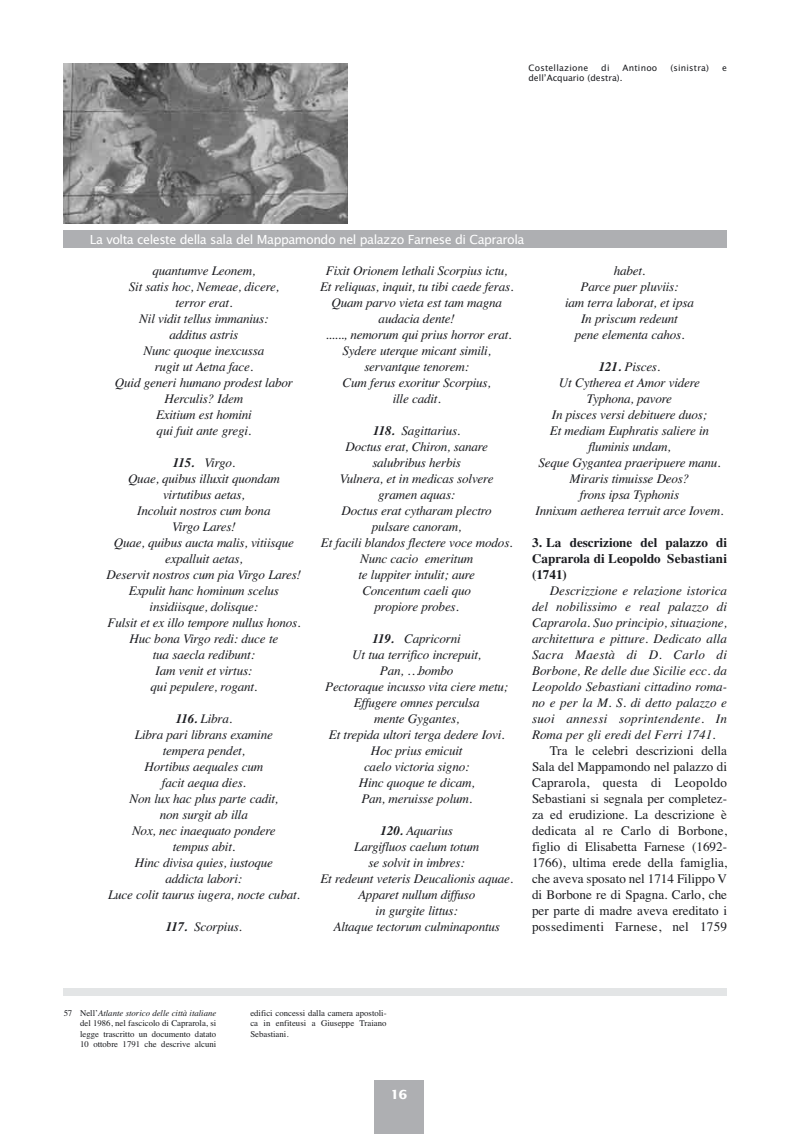
<style>
.page{position:relative;width:798px;height:1134px;background:#fff}
.page>*{position:absolute;margin:0;border:0;box-sizing:border-box;transform-origin:0 0}
.t1{font:italic 13.12px/16px "Times";letter-spacing:-.015em;color:#1b1c20;text-align:center}
.t2{font:13.12px/16px "Times";letter-spacing:.02em;color:#1b1c20;text-align:justify}
.t3{font:700 13.12px/16px "Times";color:#1b1c20;text-align:justify}
.t4{font:12.5px "Lucida Sans";letter-spacing:-.04em;color:#fff}
.t5{font:700 12.5px "Lucida Sans";color:#fff}
.t6{font:8.75px/10.5px "Times";color:#1b1c20;text-align:justify}
.t7{font:8.75px "Lucida Sans";letter-spacing:.025em;color:#1b1c20}
.t8{font:8.75px "Lucida Sans";color:#1b1c20}
.s1{font-weight:700}
.s2{font-style:italic}
</style>
<div class="page">
<div style="left:374px;top:1081px;width:49px;height:53px;background:#aeafb2"></div>
<div style="left:64px;top:230px;width:662px;height:18px;background:#aeafb2"></div>
<div style="left:64px;top:989px;width:662px;height:7px;background:#e3e5e6"></div>
<img style="left:64px;top:64px;width:283px;height:159px">
<p class="t7" style="left:528px;top:64px;width:61px">Costellazione</p>
<p class="t7" style="left:601px;top:64px;width:10px">di</p>
<p class="t7" style="left:622px;top:64px;width:36px">Antinoo</p>
<p class="t7" style="left:670px;top:64px;width:40px">(sinistra)</p>
<p class="t7" style="left:721px;top:64px;width:6px">e</p>
<p class="t8" style="left:528px;top:74px;width:95px">dell’Acquario (destra).</p>
<p class="t4" style="left:90px;top:234px;width:436px">La volta celeste della sala del Mappamondo nel palazzo Farnese di Caprarola</p>
<p class="t1" style="left:115px;top:263px;width:179px">quantumve Leonem,<br>Sit satis hoc, Nemeae, dicere, terror erat.<br>Nil vidit tellus immanius:<br>additus astris<br>Nunc quoque inexcussa<br>rugit ut Aetna face.<br>Quid generi humano prodest labor<br>Herculis? Idem<br>Exitium est homini<br>qui fuit ante gregi.</p>
<p class="t1" style="left:107px;top:456px;width:196px"><span class="s1">115.</span> Virgo.<br>Quae, quibus illuxit quondam virtutibus aetas,<br>Incoluit nostros cum bona<br>Virgo Lares!<br>Quae, quibus aucta malis, vitiisque expalluit aetas,<br>Deservit nostros cum pia Virgo Lares!<br>Expulit hanc hominum scelus insidiisque, dolisque:<br>Fulsit et ex illo tempore nullus honos.<br>Huc bona Virgo redi: duce te<br>tua saecla redibunt:<br>Iam venit et virtus:<br>qui pepulere, rogant.</p>
<p class="t1" style="left:108px;top:712px;width:193px"><span class="s1">116.</span> Libra.<br>Libra pari librans examine<br>tempera pendet,<br>Hortibus aequales cum<br>facit aequa dies.<br>Non lux hac plus parte cadit,<br>non surgit ab illa<br>Nox, nec inaequato pondere<br>tempus abit.<br>Hinc divisa quies, iustoque<br>addicta labori:<br>Luce colit taurus iugera, nocte cubat.</p>
<p class="t1" style="left:166px;top:920px;width:77px"><span class="s1">117.</span> Scorpius.</p>
<p class="t1" style="left:320px;top:263px;width:195px">Fixit Orionem lethali Scorpius ictu,<br>Et reliquas, inquit, tu tibi caede feras.<br>Quam parvo vieta est tam magna audacia dente!<br>......, nemorum qui prius horror erat.<br>Sydere uterque micant simili, servantque tenorem:<br>Cum ferus exoritur Scorpius,<br>ille cadit.</p>
<p class="t1" style="left:321px;top:424px;width:193px"><span class="s1">118.</span> Sagittarius.<br>Doctus erat, Chiron, sanare salubribus herbis<br>Vulnera, et in medicas solvere gramen aquas:<br>Doctus erat cytharam plectro<br>pulsare canoram,<br>Et facili blandos flectere voce modos.<br>Nunc cacio emeritum<br>te luppiter intulit; aure<br>Concentum caeli quo<br>propiore probes.</p>
<p class="t1" style="left:325px;top:632px;width:184px"><span class="s1">119.</span> Capricorni<br>Ut tua terrifico increpuit,<br>Pan, …bombo<br>Pectoraque incusso vita ciere metu;<br>Effugere omnes perculsa<br>mente Gygantes,<br>Et trepida ultori terga dedere Iovi.<br>Hoc prius emicuit<br>caelo victoria signo:<br>Hinc quoque te dicam,<br>Pan, meruisse polum.</p>
<p class="t1" style="left:320px;top:824px;width:194px"><span class="s1">120.</span> Aquarius<br>Largifluos caelum totum<br>se solvit in imbres:<br>Et redeunt veteris Deucalionis aquae.<br>Apparet nullum diffuso<br>in gurgite littus:<br>Altaque tectorum culminapontus</p>
<p class="t1" style="left:565px;top:263px;width:130px">habet.<br>Parce puer pluviis:<br>iam terra laborat, et ipsa<br>In priscum redeunt<br>pene elementa cahos.</p>
<p class="t1" style="left:535px;top:360px;width:189px"><span class="s1">121.</span> Pisces.<br>Ut Cytherea et Amor videre<br>Typhona, pavore<br>In pisces versi debituere duos;<br>Et mediam Euphratis saliere in fluminis undam,<br>Seque Gygantea praeripuere manu.<br>Miraris timuisse Deos?<br>frons ipsa Typhonis<br>Innixum aetherea terruit arce Iovem.</p>
<p class="t3" style="left:531px;top:536px;width:196px">3. La descrizione del palazzo di Caprarola di Leopoldo Sebastiani (1741)</p>
<p class="t1" style="left:531px;top:584px;width:196px;text-align:justify;text-indent:18px">Descrizzione e relazione istorica del nobilissimo e real palazzo di Caprarola. Suo principio, situazione, architettura e pitture. Dedicato alla Sacra Maestà di D. Carlo di Borbone, Re delle due Sicilie ecc. da Leopoldo Sebastiani cittadino roma&shy;no e per la M. S. di detto palazzo e suoi annessi soprintendente. In Roma per gli eredi del Ferri 1741.</p>
<p class="t2" style="left:531px;top:744px;width:196px;text-indent:18px">Tra le celebri descrizioni della Sala del Mappamondo nel palazzo di Caprarola, questa di Leopoldo Sebastiani si segnala per completez&shy;za ed erudizione. La descrizione è dedicata al re Carlo di Borbone, figlio di Elisabetta Farnese (1692- 1766), ultima erede della famiglia, che aveva sposato nel 1714 Filippo V di Borbone re di Spagna. Carlo, che per parte di madre aveva ereditato i possedimenti Farnese, nel 1759</p>
<p class="t6" style="left:80px;top:1008px;width:138px;text-indent:-16px">57 Nell’<span class="s2">Atlante storico delle città italiane </span>del 1986, nel fascicolo di Caprarola, si legge trascritto un documento datato 10 ottobre 1791 che descrive alcuni</p>
<p class="t6" style="left:250px;top:1008px;width:138px">edifici concessi dalla camera apostoli&shy;ca in enfiteusi a Giuseppe Traiano Sebastiani.</p>
<p class="t5" style="left:390px;top:1089px;width:19px">16</p>
</div>
